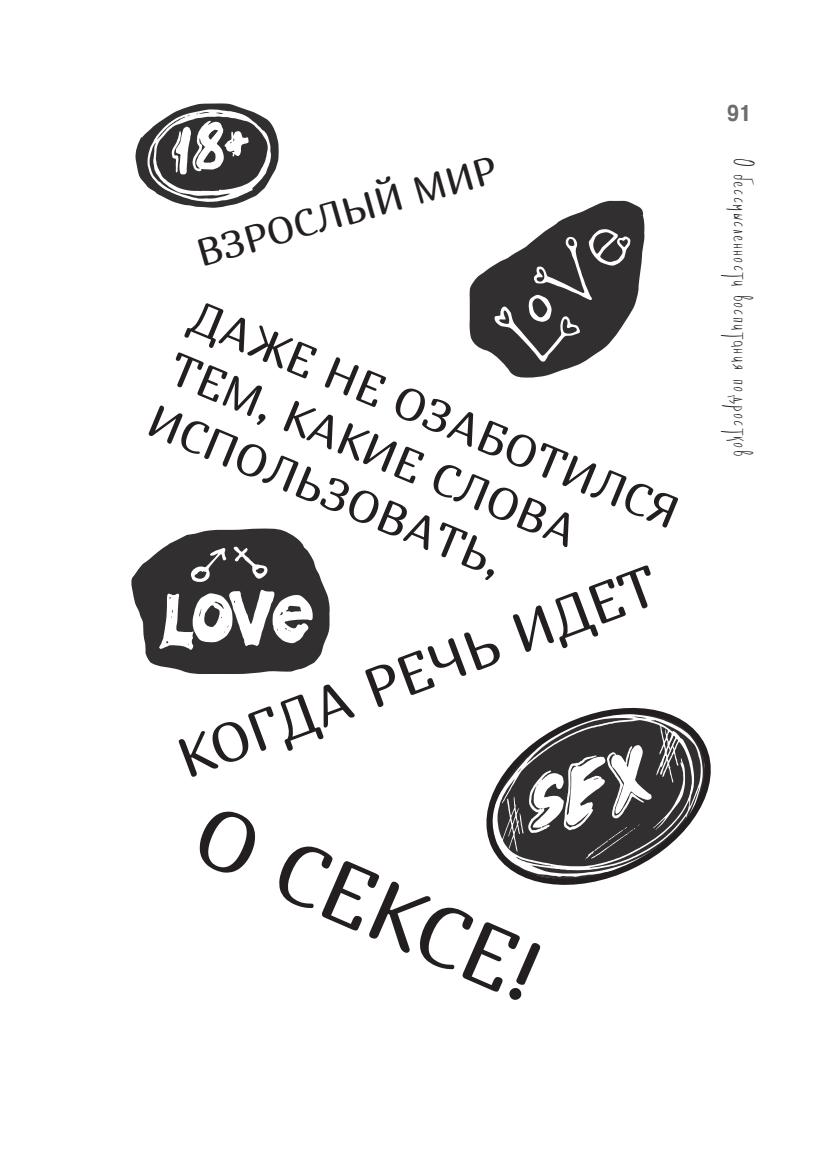
<style>
.page{position:relative;width:819px;height:1156px;background:#fff}
.page>*{position:absolute;margin:0;border:0;box-sizing:border-box;transform-origin:0 0}
.Vne_seriy{font:85.75px "Marmelad";color:#231f20}
.Vne_seriy-2{font:56px "Marmelad";color:#231f20}
.Vne_seriy-3{font:45.5px/56.4px "Marmelad";color:#231f20}
.Vne_seriy-4{font:38.5px "Marmelad";color:#231f20}
.t1{font:700 22.75px "Pragmatica Cond C";color:#6c6d70}
.t2{font:17.5px "Karton";letter-spacing:.11em;color:#231f20;scale:1.07 1}
</style>
<div class="page">
<svg style="left:486px;top:707px;width:225px;height:178px"></svg>
<svg style="left:135px;top:103px;width:144px;height:105px"></svg>
<svg style="left:469px;top:200px;width:176px;height:178px"></svg>
<svg style="left:131px;top:528px;width:199px;height:146px"></svg>
<p class="Vne_seriy-4" style="left:191px;top:231px;width:312px;rotate:-16deg">ВЗРОСЛЫЙ МИР</p>
<p class="Vne_seriy-3" style="left:205px;top:286px;width:525px;rotate:23deg">ДАЖЕ НЕ ОЗАБОТИЛСЯ<br>ТЕМ, КАКИЕ СЛОВА<br>ИСПОЛЬЗОВАТЬ,</p>
<p class="Vne_seriy-2" style="left:167px;top:726px;width:509px;rotate:-20deg">КОГДА РЕЧЬ ИДЕТ</p>
<p class="Vne_seriy" style="left:222px;top:780px;width:370px;rotate:24deg">О СЕКСЕ!</p>
<p class="t1" style="left:727px;top:101px;width:27px">91</p>
<p class="t2" style="left:750px;top:159px;width:279px;rotate:90deg">О бессмысленности воспитания подростков</p>
</div>
